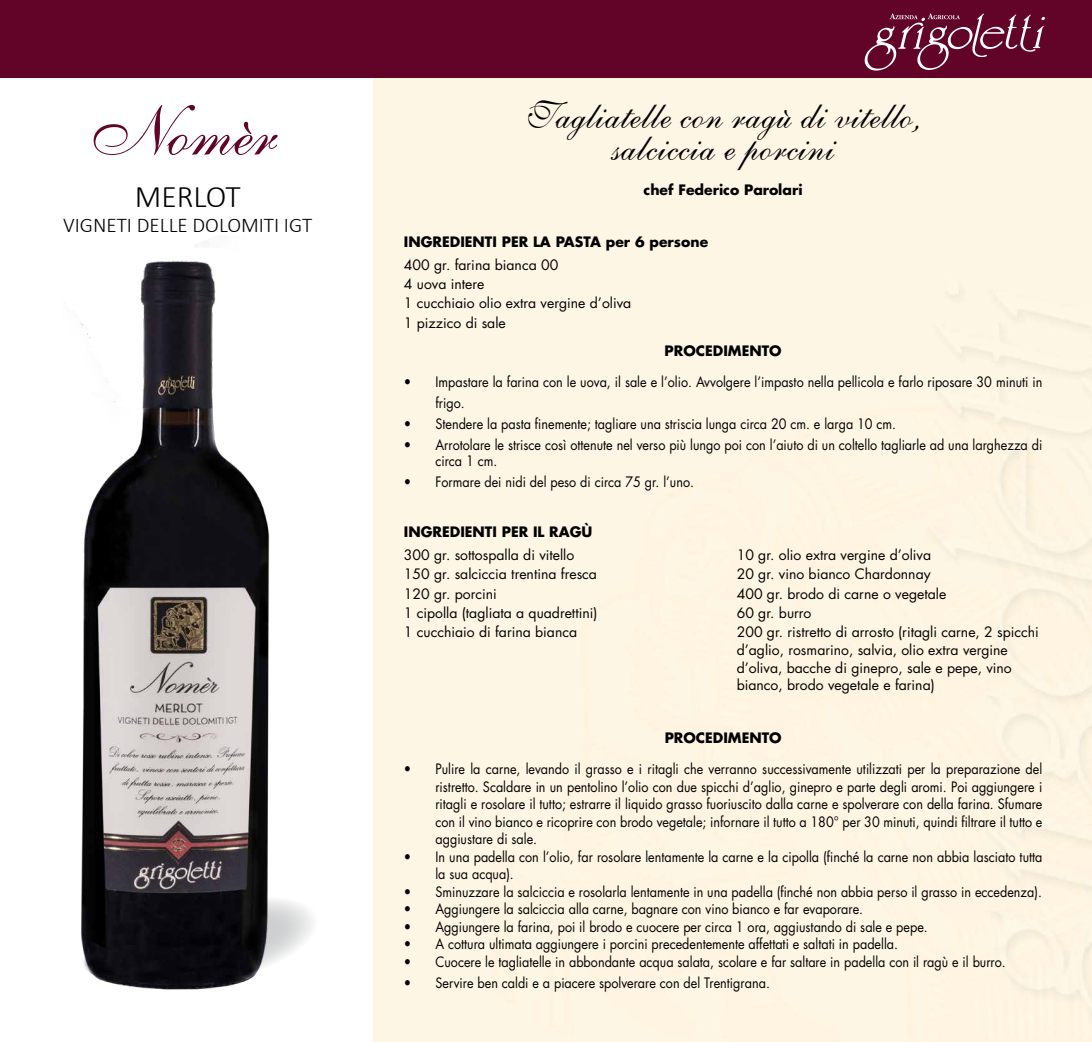
<style>
.page{position:relative;width:1092px;height:1042px;background:#fff}
.page>*{position:absolute;margin:0;border:0;box-sizing:border-box;transform-origin:0 0}
.t1{font:70px "Shelley Allegro BT";color:#610428}
.t2{font:38.5px/31.5px "Shelley Volante BT";letter-spacing:.02em;color:#000;text-align:center}
.t3{font:300 31.5px "Calibri";color:#000}
.t4{font:300 21px "Calibri";color:#000}
.t5{font:14px/17.5px "Futura Std";color:#000;scale:.9 1}
.t6{font:14px/19.4px "Futura Std";color:#000}
.t7{font:700 14px "Futura Std";color:#000}
</style>
<div class="page">
<div style="left:373px;top:77px;width:718px;height:965px;background:#fef6e4"></div>
<img style="left:74px;top:236px;width:238px;height:754px">
<div style="left:0;top:0;width:1091px;height:77px;background:#610428"></div>
<svg style="left:864px;top:13px;width:180px;height:58px"></svg>
<h1 class="t1" style="left:90px;top:88px;width:187px">Nomèr</h1>
<h3 class="t3" style="left:135px;top:177px;width:108px">MERLOT</h3>
<h3 class="t4" style="left:63px;top:212px;width:250px">VIGNETI DELLE DOLOMITI IGT</h3>
<h2 class="t2" style="left:525px;top:100px;width:398px">Tagliatelle con ragù di vitello, salciccia e porcini</h2>
<p class="t7" style="left:643px;top:180px;width:160px">chef Federico Parolari</p>
<p class="t7" style="left:404px;top:232px;width:306px">INGREDIENTI PER LA PASTA per 6 persone</p>
<p class="t6" style="left:404px;top:255px;width:229px">400 gr. farina bianca 00<br>4 uova intere<br>1 cucchiaio olio extra vergine d’oliva<br>1 pizzico di sale</p>
<p class="t7" style="left:664px;top:341px;width:118px">PROCEDIMENTO</p>
<p class="t5" style="left:435px;top:371px;width:676px;line-height:21px;text-indent:-32px">• Impastare la farina con le uova, il sale e l’olio. Avvolgere l’impasto nella pellicola e farlo riposare 30 minuti in frigo.</p>
<p class="t5" style="left:404px;top:415px;width:548px">• Stendere la pasta finemente; tagliare una striscia lunga circa 20 cm. e larga 10 cm.</p>
<p class="t5" style="left:435px;top:437px;width:675px;line-height:15.8px;text-indent:-32px">• Arrotolare le strisce così ottenute nel verso più lungo poi con l’aiuto di un coltello tagliarle ad una larghezza di circa 1 cm.</p>
<p class="t5" style="left:404px;top:473px;width:324px">• Formare dei nidi del peso di circa 75 gr. l’uno.</p>
<p class="t7" style="left:404px;top:522px;width:190px">INGREDIENTI PER IL RAGÙ</p>
<p class="t6" style="left:404px;top:545px;width:172px">300 gr. sottospalla di vitello</p>
<p class="t6" style="left:736px;top:545px;width:196px">10 gr. olio extra vergine d’oliva</p>
<p class="t6" style="left:404px;top:564px;width:194px">150 gr. salciccia trentina fresca</p>
<p class="t6" style="left:736px;top:564px;width:195px">20 gr. vino bianco Chardonnay</p>
<p class="t6" style="left:404px;top:584px;width:94px">120 gr. porcini</p>
<p class="t6" style="left:736px;top:584px;width:211px">400 gr. brodo di carne o vegetale</p>
<p class="t6" style="left:404px;top:603px;width:195px">1 cipolla (tagliata a quadrettini)</p>
<p class="t6" style="left:736px;top:603px;width:76px">60 gr. burro</p>
<p class="t6" style="left:404px;top:623px;width:175px">1 cucchiaio di farina bianca</p>
<p class="t6" style="left:736px;top:624px;width:304px;line-height:17.5px">200 gr. ristretto di arrosto (ritagli carne, 2 spicchi d’aglio, rosmarino, salvia, olio extra vergine d’oliva, bacche di ginepro, sale e pepe, vino bianco, brodo vegetale e farina)</p>
<p class="t7" style="left:664px;top:729px;width:118px">PROCEDIMENTO</p>
<p class="t5" style="left:435px;top:760px;width:676px;text-align:justify;text-indent:-32px">• Pulire la carne, levando il grasso e i ritagli che verranno successivamente utilizzati per la preparazione del ristretto. Scaldare in un pentolino l’olio con due spicchi d’aglio, ginepro e parte degli aromi. Poi aggiungere i ritagli e rosolare il tutto; estrarre il liquido grasso fuoriuscito dalla carne e spolverare con della farina. Sfumare con il vino bianco e ricoprire con brodo vegetale; infornare il tutto a 180° per 30 minuti, quindi filtrare il tutto e aggiustare di sale.</p>
<p class="t5" style="left:435px;top:848px;width:676px;text-indent:-32px">• In una padella con l’olio, far rosolare lentamente la carne e la cipolla (finché la carne non abbia lasciato tutta la sua acqua).</p>
<p class="t5" style="left:404px;top:883px;width:710px">• Sminuzzare la salciccia e rosolarla lentamente in una padella (finché non abbia perso il grasso in eccedenza).</p>
<p class="t5" style="left:404px;top:900px;width:512px">• Aggiungere la salciccia alla carne, bagnare con vino bianco e far evaporare.</p>
<p class="t5" style="left:404px;top:918px;width:583px">• Aggiungere la farina, poi il brodo e cuocere per circa 1 ora, aggiustando di sale e pepe.</p>
<p class="t5" style="left:404px;top:935px;width:550px">• A cottura ultimata aggiungere i porcini precedentemente affettati e saltati in padella.</p>
<p class="t5" style="left:404px;top:953px;width:670px">• Cuocere le tagliatelle in abbondante acqua salata, scolare e far saltare in padella con il ragù e il burro.</p>
<p class="t5" style="left:404px;top:974px;width:408px">• Servire ben caldi e a piacere spolverare con del Trentigrana.</p>
</div>
